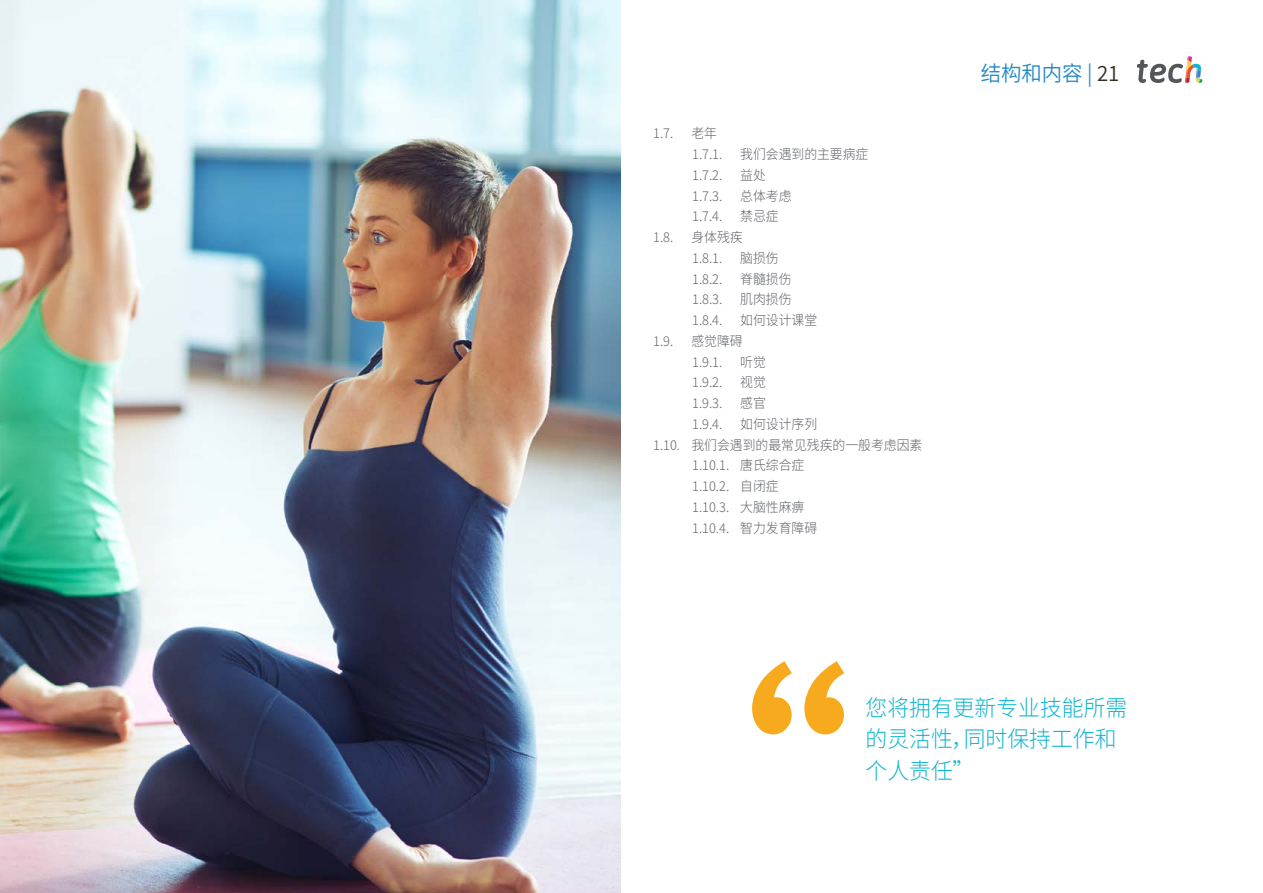
<style>
.page{position:relative;width:1263px;height:893px;background:#fff}
.page>*{position:absolute;margin:0;border:0;box-sizing:border-box;transform-origin:0 0}
.t1{font:300 22.5px/31.5px "Source Han Sans CN";color:#0fb6cf}
.t2{font:21px "Source Han Sans CN";color:#2488c9}
.t3{font:300 13.5px/20.7px "Source Han Sans CN";color:#61646a;scale:.95 1}
.s1{color:#312e20}
</style>
<div class="page">
<img style="left:0;top:0;width:621px;height:893px">
<svg style="left:1137px;top:56px;width:65px;height:27px"></svg>
<svg style="left:752px;top:661px;width:92px;height:73px"></svg>
<p class="t3" style="left:653px;top:123px;width:23px">1.7.</p>
<p class="t3" style="left:691px;top:123px;width:34px">老年<br>1.7.1.</p>
<p class="t3" style="left:740px;top:144px;width:136px">我们会遇到的主要病症</p>
<p class="t3" style="left:692px;top:165px;width:33px">1.7.2.</p>
<p class="t3" style="left:740px;top:165px;width:29px">益处</p>
<p class="t3" style="left:692px;top:186px;width:33px">1.7.3.</p>
<p class="t3" style="left:740px;top:186px;width:55px">总体考虑</p>
<p class="t3" style="left:692px;top:206px;width:33px">1.7.4.</p>
<p class="t3" style="left:740px;top:206px;width:42px">禁忌症</p>
<p class="t3" style="left:653px;top:227px;width:23px">1.8.</p>
<p class="t3" style="left:691px;top:227px;width:56px">身体残疾<br>1.8.1.</p>
<p class="t3" style="left:740px;top:248px;width:42px">脑损伤</p>
<p class="t3" style="left:692px;top:269px;width:33px">1.8.2.</p>
<p class="t3" style="left:740px;top:269px;width:55px">脊髓损伤</p>
<p class="t3" style="left:692px;top:289px;width:33px">1.8.3.</p>
<p class="t3" style="left:740px;top:289px;width:55px">肌肉损伤</p>
<p class="t3" style="left:692px;top:310px;width:33px">1.8.4.</p>
<p class="t3" style="left:740px;top:310px;width:83px">如何设计课堂</p>
<p class="t3" style="left:653px;top:331px;width:23px">1.9.</p>
<p class="t3" style="left:691px;top:331px;width:56px">感觉障碍<br>1.9.1.</p>
<p class="t3" style="left:740px;top:352px;width:29px">听觉</p>
<p class="t3" style="left:692px;top:372px;width:33px">1.9.2.</p>
<p class="t3" style="left:740px;top:372px;width:29px">视觉</p>
<p class="t3" style="left:692px;top:393px;width:33px">1.9.3.</p>
<p class="t3" style="left:740px;top:393px;width:29px">感官</p>
<p class="t3" style="left:692px;top:414px;width:33px">1.9.4.</p>
<p class="t3" style="left:740px;top:414px;width:83px">如何设计序列</p>
<p class="t3" style="left:653px;top:435px;width:285px">1.10. 我们会遇到的最常见残疾的一般考虑因素</p>
<p class="t3" style="left:692px;top:455px;width:120px">1.10.1. 唐氏综合症</p>
<p class="t3" style="left:692px;top:476px;width:93px">1.10.2. 自闭症</p>
<p class="t3" style="left:692px;top:497px;width:120px">1.10.3. 大脑性麻痹</p>
<p class="t3" style="left:692px;top:518px;width:133px">1.10.4. 智力发育障碍</p>
<h2 class="t2" style="left:981px;top:61px;width:140px">结构和内容 | <span class="s1">21</span></h2>
<h1 class="t1" style="left:865px;top:692px;width:263px">您将拥有更新专业技能所需的灵活性，同时保持工作和个人责任”</h1>
</div>
